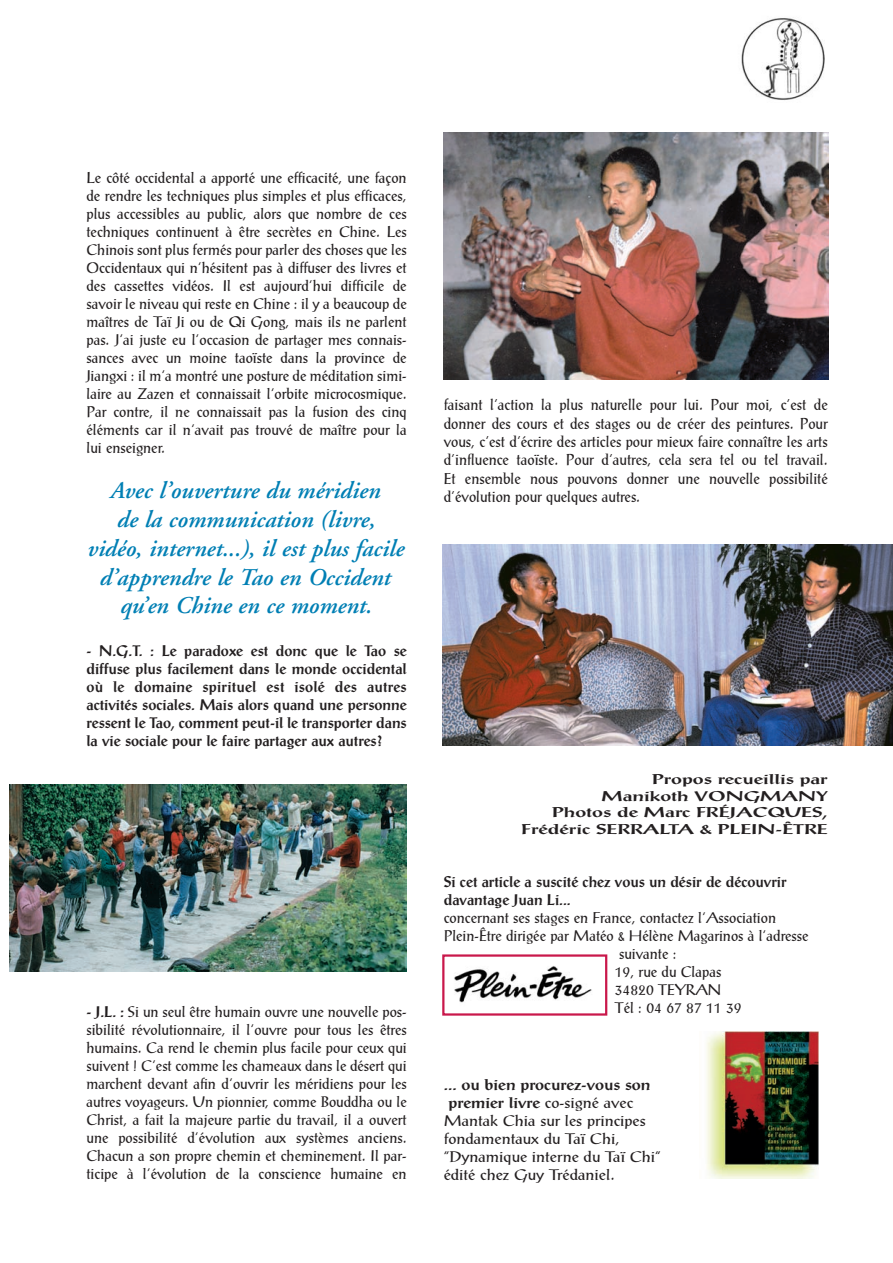
<style>
.page{position:relative;width:893px;height:1263px;background:#fff}
.page>*{position:absolute;margin:0;border:0;box-sizing:border-box;transform-origin:0 0}
.t1{font:italic 600 24px/28.8px "Adobe Garamond";color:#007fb4;text-align:center}
.t2{font:15.3px/18.5px "Post Antiqua";color:#231f20;text-align:justify}
.t3{font:15px/18px "Post Antiqua";color:#231f20;text-align:justify}
.t4{font:700 15px/18px "Post Antiqua";color:#231f20;text-align:justify}
.t5{font:15px "Post Antiqua";color:#231f20;scale:1.12 1}
.t6{font:700 15px "Post Antiqua";color:#231f20;scale:1.12 1}
.t7{font:700 13.8px/16.5px "Post Antiqua";color:#231f20;text-align:right;scale:1.47 1}
.s1{font-weight:700}
.s2{font-weight:400}
</style>
<div class="page">
<img style="left:9px;top:18px;width:884px;height:1161px">
<p class="t3" style="left:86px;top:170px;width:322px">Le côté occidental a apporté une efficacité, une façon de rendre les techniques plus simples et plus efficaces, plus accessibles au public, alors que nombre de ces techniques continuent à être secrètes en Chine. Les Chinois sont plus fermés pour parler des choses que les Occidentaux qui n’hésitent pas à diffuser des livres et des cassettes vidéos. Il est aujourd’hui difficile de savoir le niveau qui reste en Chine : il y a beaucoup de maîtres de Taï Ji ou de Qi Gong, mais ils ne parlent pas. J’ai juste eu l’occasion de partager mes connais&shy;sances avec un moine taoïste dans la province de Jiangxi : il m’a montré une posture de méditation simi&shy;laire au Zazen et connaissait l’orbite microcosmique.<br>Par contre, il ne connaissait pas la fusion des cinq éléments car il n’avait pas trouvé de maître pour la lui enseigner.</p>
<h1 class="t1" style="left:87px;top:478px;width:318px">Avec l’ouverture du méridien<br>de la communication (livre, vidéo, internet...), il est plus facile d’apprendre le Tao en Occident qu’en Chine en ce moment.</h1>
<p class="t4" style="left:86px;top:643px;width:322px">- N.G.T. : Le paradoxe est donc que le Tao se diffuse plus facilement dans le monde occidental où le domaine spirituel est isolé des autres activités sociales. Mais alors quand une personne ressent le Tao, comment peut-il le transporter dans la vie sociale pour le faire partager aux autres?</p>
<p class="t3" style="left:86px;top:1003px;width:322px"><span class="s1">- J.L. :</span> Si un seul être humain ouvre une nouvelle pos&shy;sibilité révolutionnaire, il l’ouvre pour tous les êtres humains. Ca rend le chemin plus facile pour ceux qui suivent ! C’est comme les chameaux dans le désert qui marchent devant afin d’ouvrir les méridiens pour les autres voyageurs. Un pionnier, comme Bouddha ou le Christ, a fait la majeure partie du travail, il a ouvert une possibilité d’évolution aux systèmes anciens.<br>Chacun a son propre chemin et cheminement. Il par&shy;ticipe à l’évolution de la conscience humaine en</p>
<p class="t2" style="left:444px;top:397px;width:385px">faisant l’action la plus naturelle pour lui. Pour moi, c’est de donner des cours et des stages ou de créer des peintures. Pour vous, c’est d’écrire des articles pour mieux faire connaître les arts d’influence taoïste. Pour d’autres, cela sera tel ou tel travail.<br>Et ensemble nous pouvons donner une nouvelle possibilité d’évolution pour quelques autres.</p>
<p class="t7" style="left:521px;top:772px;width:210px">Propos recueillis par<br>Manikoth VONGMANY<br>Photos de Marc FRÉJACQUES,<br>Frédéric SERRALTA &amp; PLEIN-ÊTRE</p>
<p class="t4" style="left:444px;top:873px;width:344px">Si cet article a suscité chez vous un désir de découvrir davantage Juan Li...</p>
<p class="t3" style="left:444px;top:910px;width:334px">concernant ses stages en France, contactez l’Association</p>
<p class="t3" style="left:444px;top:928px;width:366px">Plein-Être dirigée par Matéo &amp; Hélène Magarinos à l’adresse</p>
<p class="t3" style="left:619px;top:946px;width:59px">suivante :</p>
<p class="t3" style="left:615px;top:964px;width:108px">19, rue du Clapas</p>
<p class="t3" style="left:615px;top:982px;width:108px">34820 TEYRAN</p>
<p class="t3" style="left:615px;top:1000px;width:128px">Tél : 04 67 87 11 39</p>
<p class="t6" style="left:444px;top:1079px;width:186px">... ou bien procurez-vous son</p>
<p class="t6" style="left:448px;top:1097px;width:166px">premier livre <span class="s2">co-signé avec</span></p>
<p class="t5" style="left:444px;top:1115px;width:182px">Mantak Chia sur les principes</p>
<p class="t5" style="left:444px;top:1133px;width:159px">fondamentaux du Taï Chi,</p>
<p class="t5" style="left:444px;top:1151px;width:195px">“Dynamique interne du Taï Chi”</p>
<p class="t5" style="left:444px;top:1169px;width:154px">édité chez Guy Trédaniel.</p>
</div>
